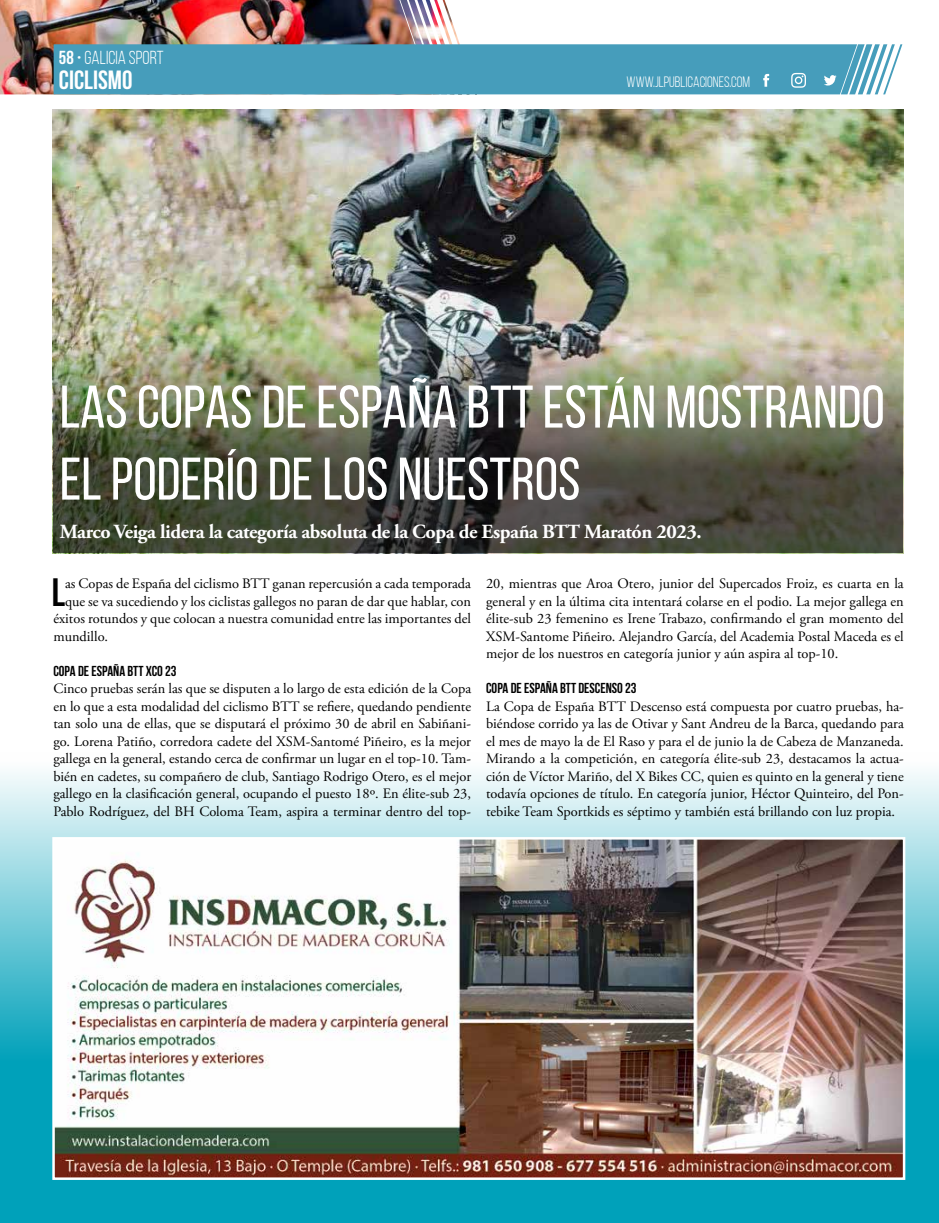
<style>
.page{position:relative;width:939px;height:1223px;background:#fff}
.page>*{position:absolute;margin:0;border:0;box-sizing:border-box;transform-origin:0 0}
.t1{font:60px/72px "Bebas Neue";color:#fff}
.t2{font:700 39.38px "Bebas Neue";color:#000}
.t3{font:700 26.25px "Bebas Neue";color:#fff}
.t4{font:700 20px "Adobe Garamond Pro";letter-spacing:-.02em;color:#fff}
.t5{font:18.75px "Bebas Neue";color:#fff}
.t6{font:15px "Bebas Neue";color:#fff}
.t7{font:14.38px/17.5px "Adobe Garamond Pro";color:#000;text-align:justify}
.t8{font:700 14.38px "Bebas Neue";color:#000}
.s1{font-weight:700}
</style>
<div class="page">
<svg style="left:0;top:772px;width:939px;height:450px;background:#74cbd9"></svg>
<img style="left:0;top:0;width:460px;height:94px">
<div style="left:54px;top:44px;width:848px;height:50px;background:#469dbb"></div>
<img style="left:53px;top:109px;width:851px;height:444px">
<img style="left:53px;top:333px;width:849px;height:220px">
<img style="left:55px;top:840px;width:847px;height:336px">
<div style="left:52px;top:837px;width:853px;height:342px;border:2px solid #fff"></div>
<h3 class="t5" style="left:59px;top:47px;width:106px"><span class="s1">58</span> • GALICIA SPORT</h3>
<h3 class="t3" style="left:59px;top:65px;width:75px">CICLISMO</h3>
<p class="t6" style="left:627px;top:74px;width:125px">WWW.JLPUBLICACIONES.COM</p>
<h1 class="t1" style="left:60px;top:370px;width:826px">LAS COPAS DE ESPAÑA BTT ESTÁN MOSTRANDO<br>EL PODERÍO DE LOS NUESTROS</h1>
<h3 class="t4" style="left:60px;top:520px;width:643px">Marco Veiga lidera la categoría absoluta de la Copa de España BTT Maratón 2023.</h3>
<h2 class="t2" style="left:52px;top:570px;width:15px">L</h2>
<p class="t7" style="left:65px;top:575px;width:407px">as Copas de España del ciclismo BTT ganan repercusión a cada temporada</p>
<p class="t7" style="left:486px;top:575px;width:419px">20, mientras que Aroa Otero, junior del Supercados Froiz, es cuarta en la general y en la última cita intentará colarse en el podio. La mejor gallega en élite-sub 23 femenino es Irene Trabazo, confirmando el gran momento del XSM-Santome Piñeiro. Alejandro García, del Academia Postal Maceda es el mejor de los nuestros en categoría junior y aún aspira al top-10.</p>
<p class="t8" style="left:486px;top:680px;width:152px">COPA DE ESPAÑA BTT DESCENSO 23</p>
<p class="t7" style="left:486px;top:698px;width:419px">La Copa de España BTT Descenso está compuesta por cuatro pruebas, ha&shy;biéndose corrido ya las de Otivar y Sant Andreu de la Barca, quedando para el mes de mayo la de El Raso y para el de junio la de Cabeza de Manzaneda.<br>Mirando a la competición, en categoría élite-sub 23, destacamos la actua&shy;ción de Víctor Mariño, del X Bikes CC, quien es quinto en la general y tiene todavía opciones de título. En categoría junior, Héctor Quinteiro, del Pon&shy;tebike Team Sportkids es séptimo y también está brillando con luz propia.</p>
<p class="t7" style="left:65px;top:593px;width:407px">que se va sucediendo y los ciclistas gallegos no paran de dar que hablar, con</p>
<p class="t7" style="left:53px;top:610px;width:419px">éxitos rotundos y que colocan a nuestra comunidad entre las importantes del</p>
<p class="t7" style="left:53px;top:628px;width:56px">mundillo.</p>
<p class="t8" style="left:53px;top:663px;width:125px">COPA DE ESPAÑA BTT XCO 23</p>
<p class="t7" style="left:53px;top:680px;width:419px">Cinco pruebas serán las que se disputen a lo largo de esta edición de la Copa en lo que a esta modalidad del ciclismo BTT se refiere, quedando pendiente tan solo una de ellas, que se disputará el próximo 30 de abril en Sabiñani&shy;go. Lorena Patiño, corredora cadete del XSM-Santomé Piñeiro, es la mejor gallega en la general, estando cerca de confirmar un lugar en el top-10. Tam&shy;bién en cadetes, su compañero de club, Santiago Rodrigo Otero, es el mejor gallego en la clasificación general, ocupando el puesto 18º. En élite-sub 23, Pablo Rodríguez, del BH Coloma Team, aspira a terminar dentro del top-</p>
</div>
